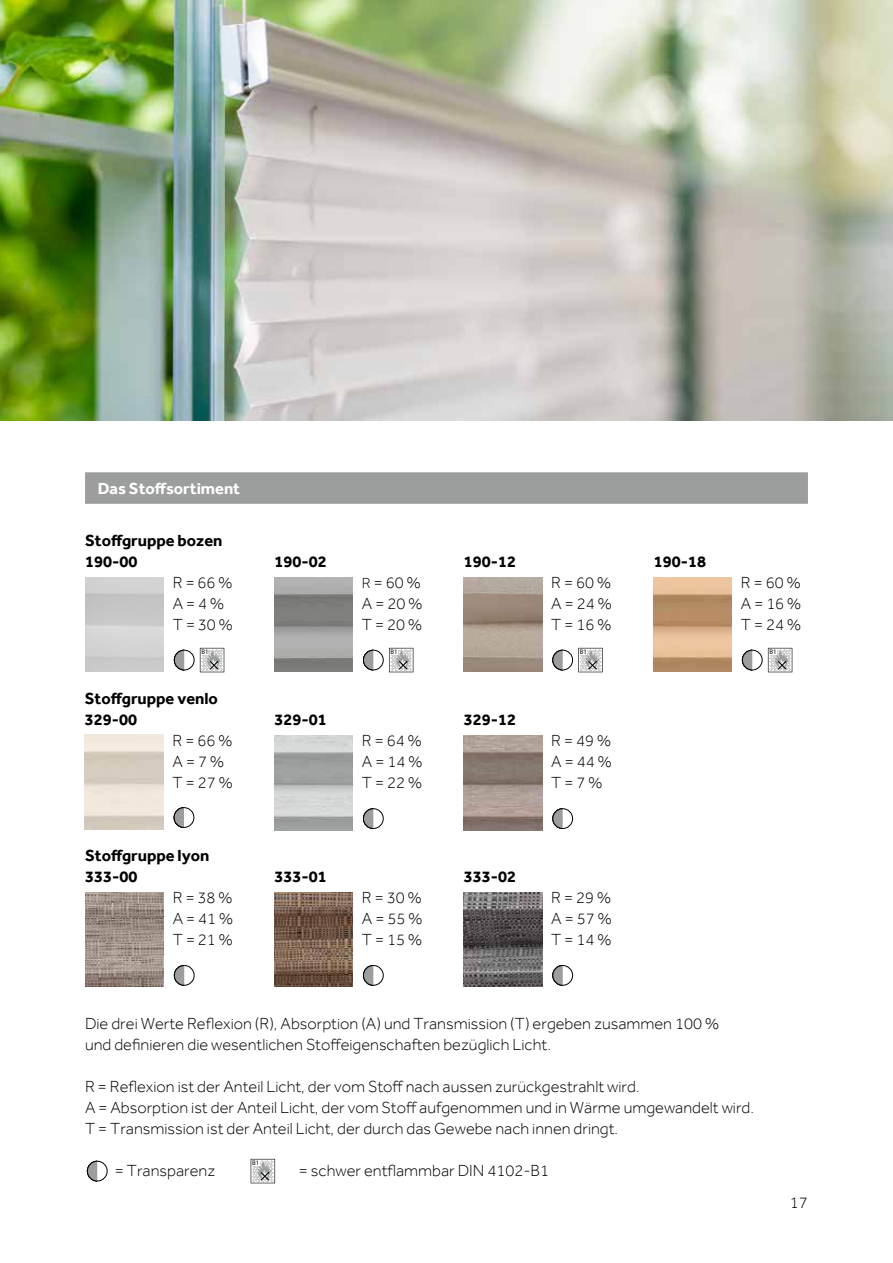
<style>
.page{position:relative;width:893px;height:1263px;background:#fff}
.page>*{position:absolute;margin:0;border:0;box-sizing:border-box;transform-origin:0 0}
.t1{font:300 16.5px/21px "Effra";color:#000;text-align:justify}
.t2{font:700 16.5px "Effra";color:#000}
.t3{font:700 16.5px "Effra";color:#fff}
.t4{font:6.75px "Myriad Pro";color:#000}
.s1{font-size:15px}
</style>
<div class="page">
<img style="left:0;top:0;width:893px;height:420px">
<div style="left:87px;top:1161px;width:21px;height:20px;border:1px solid #000;border-radius:50%"></div>
<svg style="left:86px;top:1160px;width:12px;height:22px"></svg>
<svg style="left:251px;top:1159px;width:24px;height:24px"></svg>
<div style="left:252px;top:1160px;width:8px;height:6px;background:#fff"></div>
<img style="left:85px;top:892px;width:79px;height:95px">
<div style="left:174px;top:965px;width:21px;height:21px;border:1px solid #000;border-radius:50%"></div>
<svg style="left:173px;top:965px;width:12px;height:21px"></svg>
<div style="left:174px;top:650px;width:21px;height:20px;border:1px solid #000;border-radius:50%"></div>
<svg style="left:173px;top:649px;width:12px;height:22px"></svg>
<svg style="left:200px;top:648px;width:24px;height:24px"></svg>
<div style="left:174px;top:807px;width:20px;height:21px;border:1px solid #000;border-radius:50%"></div>
<svg style="left:173px;top:807px;width:12px;height:21px"></svg>
<div style="left:363px;top:650px;width:21px;height:20px;border:1px solid #000;border-radius:50%"></div>
<svg style="left:363px;top:649px;width:11px;height:22px"></svg>
<svg style="left:389px;top:648px;width:24px;height:24px"></svg>
<div style="left:363px;top:808px;width:21px;height:21px;border:1px solid #000;border-radius:50%"></div>
<svg style="left:363px;top:808px;width:11px;height:21px"></svg>
<img style="left:274px;top:892px;width:79px;height:95px">
<div style="left:363px;top:965px;width:21px;height:21px;border:1px solid #000;border-radius:50%"></div>
<svg style="left:363px;top:965px;width:11px;height:21px"></svg>
<img style="left:463px;top:577px;width:79px;height:95px">
<div style="left:552px;top:650px;width:21px;height:20px;border:1px solid #000;border-radius:50%"></div>
<svg style="left:552px;top:649px;width:12px;height:22px"></svg>
<svg style="left:578px;top:648px;width:25px;height:24px"></svg>
<img style="left:463px;top:736px;width:79px;height:94px">
<div style="left:552px;top:808px;width:21px;height:21px;border:1px solid #000;border-radius:50%"></div>
<svg style="left:552px;top:808px;width:12px;height:21px"></svg>
<img style="left:463px;top:892px;width:79px;height:95px">
<div style="left:552px;top:965px;width:21px;height:21px;border:1px solid #000;border-radius:50%"></div>
<svg style="left:552px;top:965px;width:12px;height:21px"></svg>
<img style="left:653px;top:577px;width:79px;height:95px">
<div style="left:742px;top:650px;width:21px;height:20px;border:1px solid #000;border-radius:50%"></div>
<svg style="left:741px;top:649px;width:12px;height:22px"></svg>
<svg style="left:768px;top:648px;width:24px;height:24px"></svg>
<div style="left:85px;top:472px;width:723px;height:32px;background:#9c9d9d"></div>
<p class="t3" style="left:98px;top:478px;width:144px">Das Stoffsortiment</p>
<p class="t2" style="left:85px;top:531px;width:139px">Stoffgruppe bozen</p>
<p class="t2" style="left:85px;top:552px;width:54px">190-00</p>
<p class="t1" style="left:173px;top:572px;width:61px;text-align:left">R = 66 %<br>A = 4 %<br>T = 30 %</p>
<p class="t4" style="left:201px;top:648px;width:9px">B1</p>
<p class="t2" style="left:85px;top:688px;width:135px">Stoffgruppe venlo</p>
<p class="t2" style="left:85px;top:709px;width:54px">329-00</p>
<p class="t1" style="left:173px;top:729px;width:61px;text-align:left">R = 66 %<br>A = 7 %<br>T = 27 %</p>
<p class="t2" style="left:85px;top:846px;width:126px">Stoffgruppe lyon</p>
<p class="t2" style="left:85px;top:867px;width:54px">333-00</p>
<p class="t1" style="left:173px;top:887px;width:62px">R = 38 % A = 41 % T = 21 %</p>
<p class="t2" style="left:274px;top:552px;width:54px">190-02</p>
<p class="t2" style="left:274px;top:709px;width:54px">329-01</p>
<p class="t2" style="left:274px;top:867px;width:54px">333-01</p>
<p class="t1" style="left:362px;top:572px;width:62px"><span class="s1">R</span> = 60 % A = 20 % T = 20 %</p>
<p class="t4" style="left:391px;top:648px;width:9px">B1</p>
<p class="t1" style="left:362px;top:729px;width:62px">R = 64 % A = 14 % T = 22 %</p>
<p class="t1" style="left:362px;top:887px;width:62px">R = 30 % A = 55 % T = 15 %</p>
<p class="t2" style="left:464px;top:552px;width:54px">190-12</p>
<p class="t2" style="left:464px;top:709px;width:54px">329-12</p>
<p class="t2" style="left:464px;top:867px;width:54px">333-02</p>
<p class="t1" style="left:551px;top:572px;width:62px">R = 60 % A = 24 % T = 16 %</p>
<p class="t4" style="left:580px;top:648px;width:9px">B1</p>
<p class="t1" style="left:551px;top:729px;width:62px">R = 49 % A = 44 % T = 7 %</p>
<p class="t1" style="left:551px;top:887px;width:62px">R = 29 % A = 57 % T = 14 %</p>
<p class="t2" style="left:654px;top:552px;width:54px">190-18</p>
<p class="t1" style="left:741px;top:572px;width:62px">R = 60 % A = 16 % T = 24 %</p>
<p class="t4" style="left:769px;top:648px;width:9px">B1</p>
<p class="t1" style="left:85px;top:1013px;width:635px">Die drei Werte Reflexion (R), Absorption (A) und Transmission (T) ergeben zusammen 100 % und definieren die wesentlichen Stoffeigenschaften bezüglich Licht.</p>
<p class="t1" style="left:85px;top:1076px;width:670px;text-align:left">R = Reflexion ist der Anteil Licht, der vom Stoff nach aussen zurückgestrahlt wird.<br>A = Absorption ist der Anteil Licht, der vom Stoff aufgenommen und in Wärme umgewandelt wird.<br>T = Transmission ist der Anteil Licht, der durch das Gewebe nach innen dringt.</p>
<p class="t1" style="left:115px;top:1160px;width:102px">= Transparenz</p>
<p class="t1" style="left:299px;top:1160px;width:252px">= schwer entflammbar DIN 4102-B1</p>
<p class="t4" style="left:252px;top:1159px;width:9px">B1</p>
<p class="t1" style="left:790px;top:1191px;width:19px">17</p>
</div>
